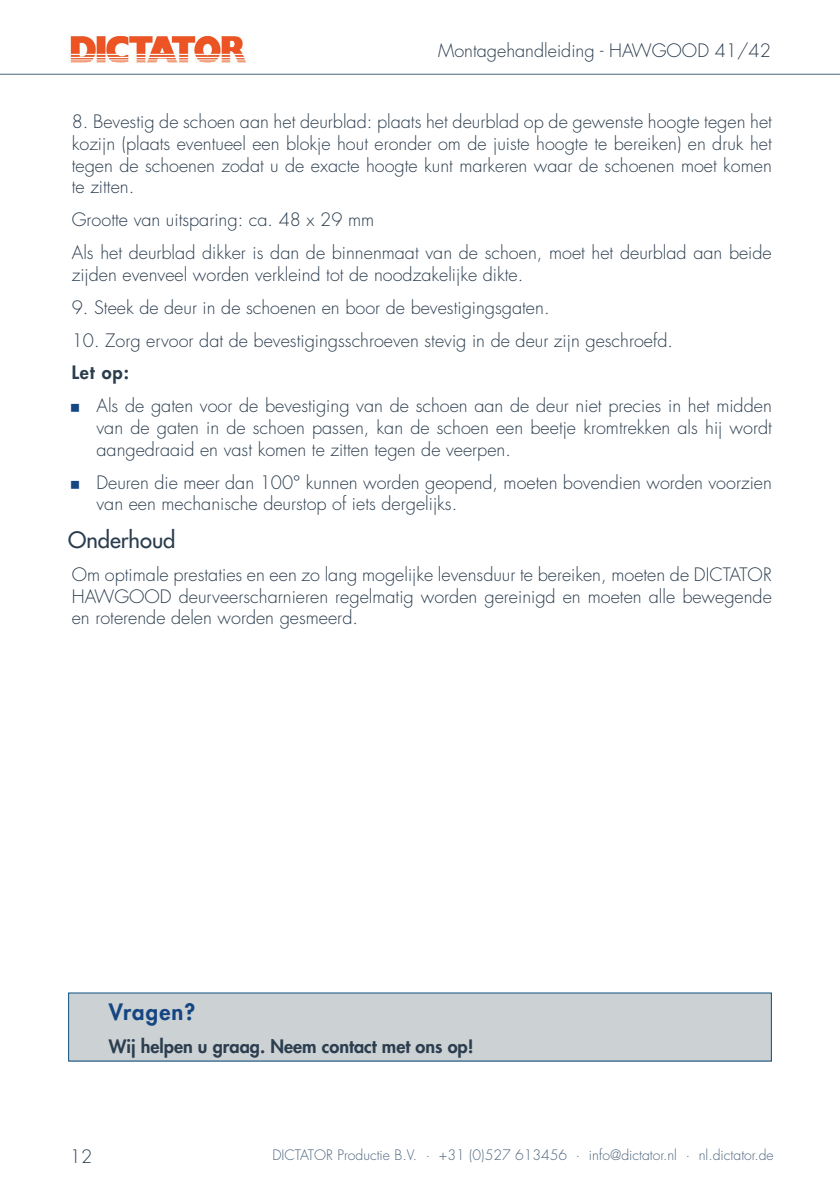
<style>
.page{position:relative;width:840px;height:1191px;background:#fff}
.page>*{position:absolute;margin:0;border:0;box-sizing:border-box;transform-origin:0 0}
.t1{font:500 22px "Futura Std";color:#2b3d4e}
.t2{font:800 22px "Futura Std";letter-spacing:.05em;color:#154682}
.t3{font:300 18px/21.6px "Futura Std";color:#2b3d4e;text-align:justify}
.t4{font:800 18px "Futura Std";color:#2b3d4e}
.t5{font:300 14px "Futura Std";color:#4d647e}
</style>
<div class="page">
<img style="left:70px;top:37px;width:176px;height:25px">
<hr style="left:0;top:74px;width:839px;height:1px;background:#4d647e">
<div style="left:69px;top:993px;width:702px;height:68px;background:#ccd1d4"></div>
<p class="t3" style="left:438px;top:40px;width:334px">Montagehandleiding - HAWGOOD 41/42</p>
<p class="t3" style="left:72px;top:111px;width:701px">8. Bevestig de schoen aan het deurblad: plaats het deurblad op de gewenste hoogte tegen het kozijn (plaats eventueel een blokje hout eronder om de juiste hoogte te bereiken) en druk het tegen de schoenen zodat u de exacte hoogte kunt markeren waar de schoenen moet komen te zitten.</p>
<p class="t3" style="left:72px;top:203px;width:701px;line-height:33px">Grootte van uitsparing: ca. 48 x 29 mm<br>Als het deurblad dikker is dan de binnenmaat van de schoen, moet het deurblad aan beide</p>
<p class="t3" style="left:72px;top:264px;width:453px">zijden evenveel worden verkleind tot de noodzakelijke dikte.</p>
<p class="t3" style="left:72px;top:297px;width:479px">9. Steek de deur in de schoenen en boor de bevestigingsgaten.</p>
<p class="t3" style="left:72px;top:330px;width:602px">10. Zorg ervoor dat de bevestigingsschroeven stevig in de deur zijn geschroefd.</p>
<p class="t4" style="left:72px;top:361px;width:59px">Let op:</p>
<p class="t3" style="left:96px;top:395px;width:676px">Als de gaten voor de bevestiging van de schoen aan de deur niet precies in het midden van de gaten in de schoen passen, kan de schoen een beetje kromtrekken als hij wordt aangedraaid en vast komen te zitten tegen de veerpen.</p>
<p class="t3" style="left:96px;top:472px;width:676px">Deuren die meer dan 100° kunnen worden geopend, moeten bovendien worden voorzien van een mechanische deurstop of iets dergelijks.</p>
<p class="t1" style="left:68px;top:526px;width:109px">Onderhoud</p>
<p class="t3" style="left:72px;top:564px;width:701px">Om optimale prestaties en een zo lang mogelijke levensduur te bereiken, moeten de DICTATOR HAWGOOD deurveerscharnieren regelmatig worden gereinigd en moeten alle bewegende en roterende delen worden gesmeerd.</p>
<p class="t2" style="left:109px;top:997px;width:88px">Vragen?</p>
<p class="t4" style="left:109px;top:1034px;width:366px">Wij helpen u graag. Neem contact met ons op!</p>
<p class="t3" style="left:70px;top:1146px;width:24px">12</p>
<p class="t5" style="left:272px;top:1146px;width:502px">DICTATOR Productie B.V. · +31 (0)527 613456 · info@dictator.nl · nl.dictator.de</p>
</div>
